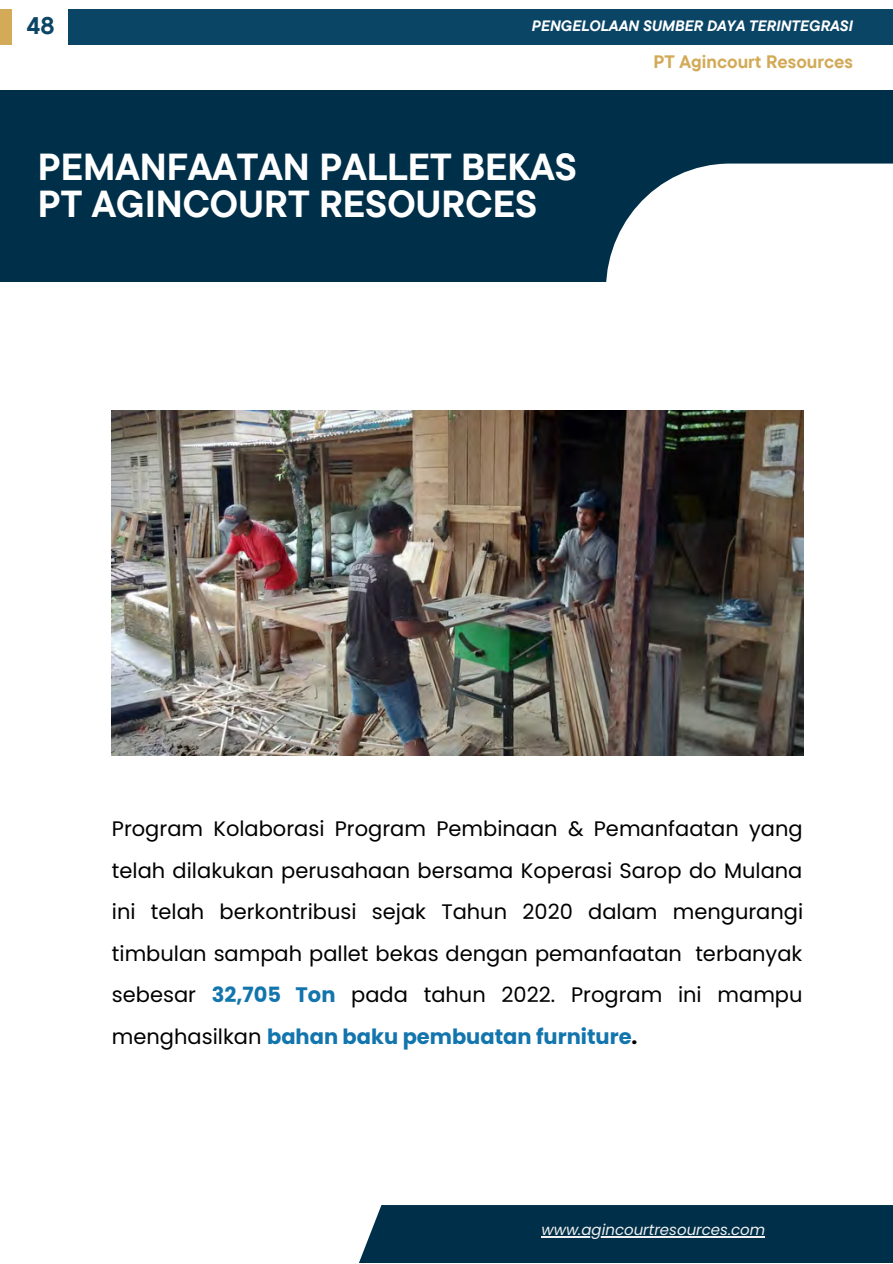
<style>
.page{position:relative;width:893px;height:1264px;background:#fff}
.page>*{position:absolute;margin:0;border:0;box-sizing:border-box;transform-origin:0 0}
.t1{font:700 37.5px "TT Commons Pro";color:#fff}
.t2{font:700 24px "TT Commons Pro";color:#0b4566}
.t3{font:21px/41.5px "Poppins";color:#000;text-align:justify}
.t4{font:700 18px "TT Commons Pro";color:#d2aa58}
.t5{font:italic 700 15px "TT Commons Pro";color:#fff}
.t6{font:italic 15px "Poppins";color:#f1f1f1}
.s1{font-weight:700;color:#1375ad}
.s2{font-weight:700}
</style>
<div class="page">
<div style="left:347px;top:1204px;width:545px;height:58px;background:#003049"></div>
<svg style="left:0;top:90px;width:892px;height:192px;fill:#003049"></svg>
<div style="left:0;top:9px;width:11px;height:36px;background:#d2aa58"></div>
<div style="left:68px;top:9px;width:824px;height:36px;background:#0b4566"></div>
<img style="left:112px;top:410px;width:691px;height:345px">
<hr style="left:541px;top:1236px;width:224px;height:1px;background:#f1f1f1">
<p class="t2" style="left:27px;top:10px;width:29px">48</p>
<p class="t5" style="left:532px;top:16px;width:322px">PENGELOLAAN SUMBER DAYA TERINTEGRASI</p>
<p class="t4" style="left:653px;top:50px;width:201px">PT Agincourt Resources</p>
<p class="t1" style="left:38px;top:142px;width:540px">PEMANFAATAN PALLET BEKAS</p>
<p class="t1" style="left:38px;top:180px;width:500px">PT AGINCOURT RESOURCES</p>
<p class="t3" style="left:112px;top:807px;width:692px">Program Kolaborasi Program Pembinaan &amp; Pemanfaatan yang telah dilakukan perusahaan bersama Koperasi Sarop do Mulana ini telah berkontribusi sejak Tahun 2020 dalam mengurangi timbulan sampah pallet bekas dengan pemanfaatan terbanyak sebesar <span class="s1">32,705 Ton</span> pada tahun 2022. Program ini mampu menghasilkan <span class="s1">bahan baku pembuatan furniture</span><span class="s2">.</span></p>
<p class="t6" style="left:541px;top:1219px;width:225px">www.agincourtresources.com</p>
</div>
